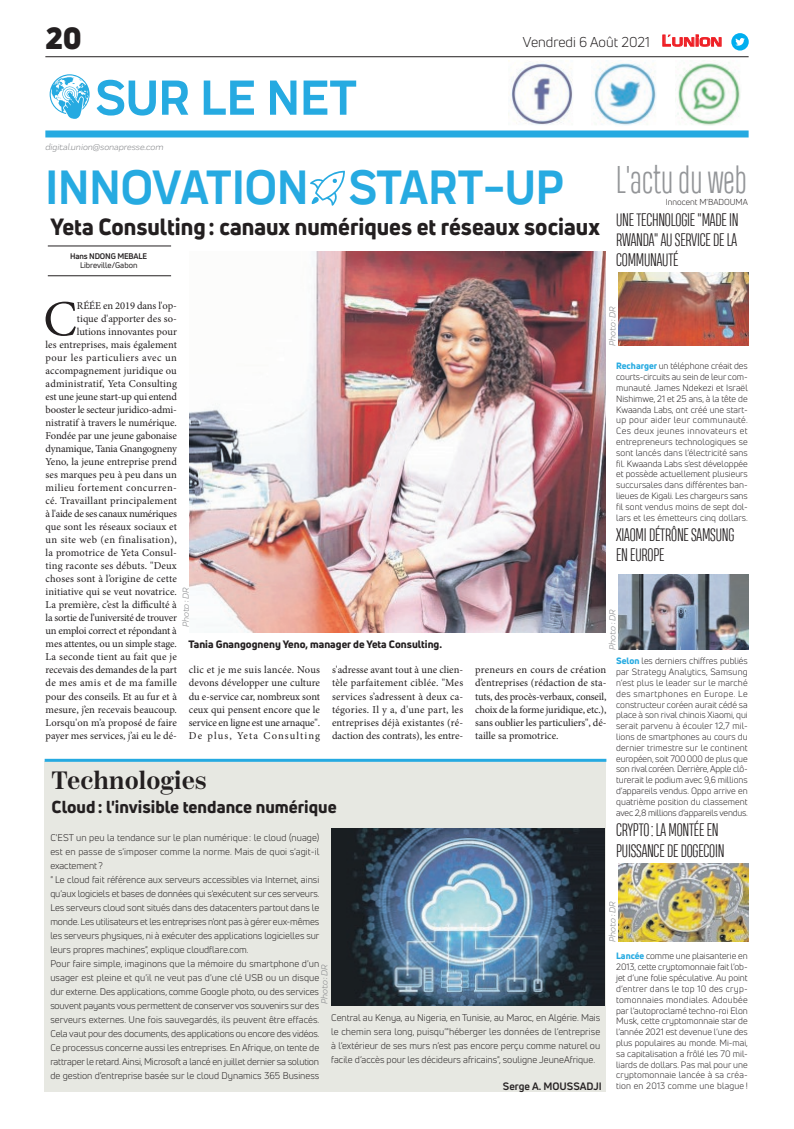
<style>
.page{position:relative;width:794px;height:1129px;background:#fff}
.page>*{position:absolute;margin:0;border:0;box-sizing:border-box;transform-origin:0 0}
.t1{font:700 51px "Praktika";color:#26aae1}
.t2{font:50.5px "Minion Pro";color:#231f20}
.t3{font:700 50px "Praktika";color:#26aae1;scale:.95 1}
.t4{font:300 36px "Heading Compressed Pro";color:#939598;scale:.91 1}
.t5{font:900 30px "Uni Neue";color:#231f20}
.t6{font:600 25px "Scotch Deck";color:#231f20}
.t7{font:800 23px "Uni Neue";color:#231f20}
.t8{font:300 17px/20.4px "Heading Compressed Pro";letter-spacing:-.01em;color:#231f20}
.t9{font:800 17px "Uni Neue";color:#231f20}
.t10{font:14px "Uni Neue";color:#231f20}
.t11{font:10.5px/13px "Minion Pro";color:#231f20;text-align:justify}
.t12{font:800 10.5px "Uni Neue";color:#231f20}
.t13{font:700 10.5px "Uni Neue";color:#231f20}
.t14{font:9.5px/14px "Uni Neue";letter-spacing:-.005em;color:#231f20}
.t15{font:9px/10.8px "Uni Neue";letter-spacing:.01em;color:#231f20;text-align:justify}
.t16{font:italic 9px "Praktika";color:#818386}
.t17{font:8.5px "Uni Neue";color:#231f20}
.t18{font:8px "Uni Neue";color:#231f20}
.t19{font:700 8px "Uni Neue";letter-spacing:-.02em;color:#231f20}
.s1{font-family:"Eurostile";font-weight:600;font-size:14.9px;color:#ee1d23}
.s2{font-family:"Eurostile";font-weight:600;font-size:11.4px;color:#ee1d23}
.s3{font-weight:800;color:#26aae1}
</style>
<div class="page">
<hr style="left:45px;top:56px;width:703px;height:1px;background:#231f20">
<div style="left:45px;top:130px;width:703px;height:7px;background:#26aae1"></div>
<svg style="left:662px;top:34px;width:60px;height:13px"></svg>
<div style="left:731px;top:33px;width:17px;height:18px;background:#00aeef;border-radius:50%"></div>
<svg style="left:735px;top:38px;width:10px;height:8px"></svg>
<img style="left:508px;top:62px;width:65px;height:63px">
<img style="left:593px;top:62px;width:64px;height:64px">
<img style="left:675px;top:62px;width:66px;height:64px">
<svg style="left:50px;top:74px;width:40px;height:45px"></svg>
<svg style="left:310px;top:171px;width:35px;height:35px"></svg>
<div style="left:45px;top:761px;width:561px;height:330px;background:#e7e8e2"></div>
<hr style="left:45px;top:758px;width:561px;height:3px;background:#26aae1">
<img style="left:331px;top:828px;width:274px;height:176px">
<hr style="left:48px;top:275px;width:123px;height:1px;background:#231f20">
<hr style="left:48px;top:246px;width:123px;height:1px;background:#231f20">
<img style="left:190px;top:251px;width:415px;height:381px">
<img style="left:618px;top:272px;width:130px;height:73px">
<img style="left:618px;top:575px;width:130px;height:74px">
<img style="left:618px;top:863px;width:130px;height:78px">
<h3 class="t5" style="left:45px;top:17px;width:38px">20</h3>
<h3 class="t10" style="left:523px;top:33px;width:201px">Vendredi 6 Août 2021 <span class="s1">L</span><span class="s2">UNION</span></h3>
<h1 class="t1" style="left:95px;top:57px;width:263px">SUR LE NET</h1>
<p class="t16" style="left:45px;top:140px;width:120px">digital.union@sonapresse.com</p>
<h3 class="t3" style="left:45px;top:147px;width:547px">INNOVATION START-UP</h3>
<h3 class="t7" style="left:51px;top:211px;width:551px">Yeta Consulting: canaux numériques et réseaux sociaux</h3>
<p class="t19" style="left:70px;top:251px;width:78px">Hans NDONG MEBALE</p>
<p class="t18" style="left:80px;top:260px;width:59px">Libreville/Gabon</p>
<h3 class="t4" style="left:616px;top:159px;width:145px">L'actu du web</h3>
<p class="t17" style="left:666px;top:197px;width:84px">Innocent M'BADOUMA</p>
<h3 class="t8" style="left:616px;top:211px;width:124px;text-align:justify">UNE TECHNOLOGIE "MADE IN RWANDA" AU SERVICE DE LA COMMUNAUTÉ</h3>
<p class="t11" style="left:46px;top:299px;width:133px;text-align:right">RÉÉE en 2019 dans l'op-<br>tique d'apporter des so&shy;lutions innovantes pour<br>les entreprises, mais également pour les particuliers avec un accompagnement juridique ou administratif, Yeta Consulting est une jeune start-up qui entend booster le secteur juridico-admi&shy;nistratif à travers le numérique.<br>Fondée par une jeune gabonaise dynamique, Tania Gnangogneny<br>Yeno, la jeune entreprise prend ses marques peu à peu dans un milieu fortement concurren&shy;cé. Travaillant principalement à l'aide de ses canaux numériques que sont les réseaux sociaux et un site web (en finalisation), la promotrice de Yeta Consul&shy;ting raconte ses débuts. "Deux choses sont à l’origine de cette initiative qui se veut novatrice.<br>La première, c’est la difficulté à la sortie de l’université de trouver un emploi correct et répondant à mes attentes, ou un simple stage.<br>La seconde tient au fait que je recevais des demandes de la part de mes amis et de ma famille pour des conseils. Et au fur et à mesure, j’en recevais beaucoup.<br>Lorsqu'on m’a proposé de faire payer mes services, j’ai eu le dé-</p>
<h2 class="t2" style="left:43px;top:285px;width:35px">C</h2>
<p class="t16" style="left:606px;top:346px;width:41px;rotate:-90deg">Photo : DR</p>
<p class="t15" style="left:616px;top:360px;width:133px"><span class="s3">Recharger</span> un téléphone créait des courts-circuits au sein de leur com&shy;munauté. James Ndekezi et Israël Nishimwe, 21 et 25 ans, à la tête de Kwaanda Labs, ont créé une start&shy;up pour aider leur communauté.<br>Ces deux jeunes innovateurs et entrepreneurs technologiques se sont lancés dans l’électricité sans fil. Kwaanda Labs s'est développée et possède actuellement plusieurs succursales dans différentes ban&shy;lieues de Kigali. Les chargeurs sans fil sont vendus moins de sept dol&shy;lars et les émetteurs cinq dollars.</p>
<h3 class="t8" style="left:616px;top:526px;width:120px">XIAOMI DÉTRÔNE SAMSUNG<br>EN EUROPE</h3>
<p class="t16" style="left:179px;top:627px;width:41px;rotate:-90deg">Photo : DR</p>
<p class="t16" style="left:606px;top:649px;width:41px;rotate:-90deg">Photo : DR</p>
<p class="t12" style="left:189px;top:637px;width:255px">Tania Gnangogneny Yeno, manager de Yeta Consulting.</p>
<p class="t15" style="left:616px;top:655px;width:133px"><span class="s3">Selon</span> les derniers chiffres publiés par Strategy Analytics, Samsung n’est plus le leader sur le marché des smartphones en Europe. Le constructeur coréen aurait cédé sa place à son rival chinois Xiaomi, qui serait parvenu à écouler 12,7 mil&shy;lions de smartphones au cours du dernier trimestre sur le continent européen, soit 700000 de plus que son rival coréen. Derrière, Apple clô&shy;turerait le podium avec 9,6 millions d’appareils vendus. Oppo arrive en quatrième position du classement avec 2,8 millions d’appareils vendus.</p>
<h3 class="t8" style="left:616px;top:821px;width:110px">CRYPTO: LA MONTÉE EN<br>PUISSANCE DE DOGECOIN</h3>
<p class="t11" style="left:189px;top:663px;width:133px">clic et je me suis lancée. Nous devons développer une culture du e-service car, nombreux sont ceux qui pensent encore que le service en ligne est une arnaque".<br>De plus, Yeta Consulting</p>
<p class="t11" style="left:332px;top:663px;width:133px">s'adresse avant tout à une clien&shy;tèle parfaitement ciblée. "Mes services s’adressent à deux ca&shy;tégories. Il y a, d'une part, les entreprises déjà existantes (ré&shy;daction des contrats), les entre-</p>
<p class="t11" style="left:475px;top:663px;width:133px">preneurs en cours de création d’entreprises (rédaction de sta&shy;tuts, des procès-verbaux, conseil, choix de la forme juridique, etc.), sans oublier les particuliers", dé&shy;taille sa promotrice.</p>
<h3 class="t6" style="left:52px;top:766px;width:157px">Technologies</h3>
<h3 class="t9" style="left:52px;top:795px;width:287px">Cloud: l'invisible tendance numérique</h3>
<p class="t14" style="left:50px;top:830px;width:271px">C'EST un peu la tendance sur le plan numérique : le cloud (nuage) est en passe de s'imposer comme la norme. Mais de quoi s'agit-il exactement ?<br>" Le cloud fait référence aux serveurs accessibles via Internet, ainsi qu'aux logiciels et bases de données qui s'exécutent sur ces serveurs.<br>Les serveurs cloud sont situés dans des datacenters partout dans le monde. Les utilisateurs et les entreprises n'ont pas à gérer eux-mêmes les serveurs physiques, ni à exécuter des applications logicielles sur leurs propres machines", explique cloudflare.com.<br>Pour faire simple, imaginons que la mémoire du smartphone d'un usager est pleine et qu'il ne veut pas d'une clé USB ou un disque dur externe. Des applications, comme Google photo, ou des services souvent payants vous permettent de conserver vos souvenirs sur des serveurs externes. Une fois sauvegardés, ils peuvent être effacés.<br>Cela vaut pour des documents, des applications ou encore des vidéos.<br>Ce processus concerne aussi les entreprises. En Afrique, on tente de rattraper le retard. Ainsi, Microsoft a lancé en juillet dernier sa solution de gestion d’entreprise basée sur le cloud Dynamics 365 Business</p>
<p class="t16" style="left:606px;top:941px;width:41px;rotate:-90deg">Photo : DR</p>
<p class="t15" style="left:616px;top:950px;width:133px"><span class="s3">Lancée</span> comme une plaisanterie en 2013, cette cryptomonnaie fait l’ob&shy;jet d’une folie spéculative. Au point d’entrer dans le top 10 des cryp&shy;tomonnaies mondiales. Adoubée par l’autoproclamé techno-roi Elon Musk, cette cryptomonnaie star de l’année 2021 est devenue l’une des plus populaires au monde. Mi-mai, sa capitalisation a frôlé les 70 mil&shy;liards de dollars. Pas mal pour une cryptomonnaie lancée à sa créa&shy;tion en 2013 comme une blague !</p>
<p class="t16" style="left:318px;top:1003px;width:41px;rotate:-90deg">Photo : DR</p>
<p class="t14" style="left:331px;top:1010px;width:271px;text-align:justify">Central au Kenya, au Nigeria, en Tunisie, au Maroc, en Algérie. Mais le chemin sera long, puisqu'"héberger les données de l’entreprise à l’extérieur de ses murs n’est pas encore perçu comme naturel ou facile d’accès pour les décideurs africains", souligne JeuneAfrique.</p>
<p class="t13" style="left:503px;top:1079px;width:100px">Serge A. MOUSSADJI</p>
</div>
